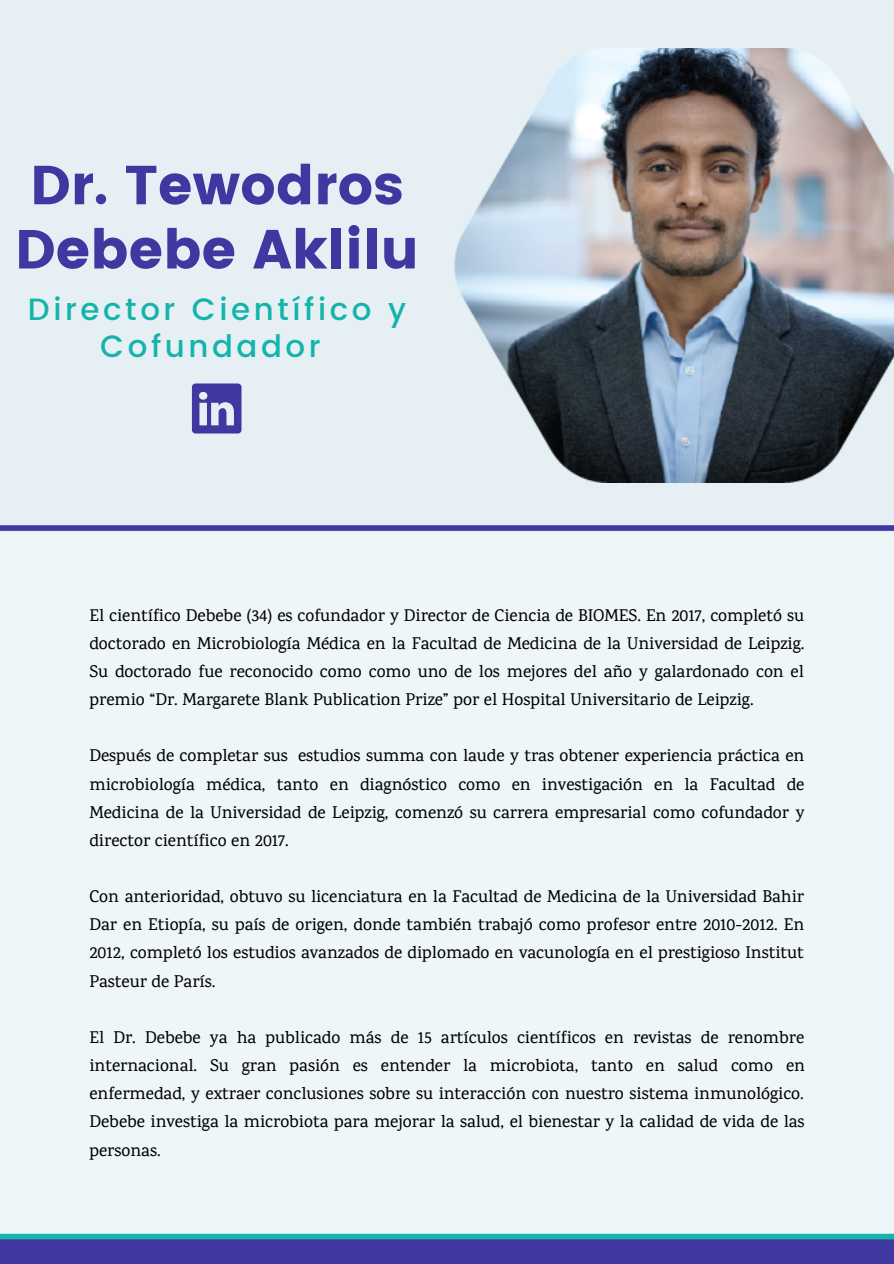
<style>
.page{position:relative;width:894px;height:1264px;background:#fff}
.page>*{position:absolute;margin:0;border:0;box-sizing:border-box;transform-origin:0 0}
.t1{font:54.75px/64.2px "Poppins";color:#4137a0}
.t2{font:500 30.75px/37.2px "Poppins";letter-spacing:.115em;color:#14b4aa;text-align:center}
.t3{font:500 17.25px/28.2px "Karma";color:#000;text-align:justify}
</style>
<div class="page">
<div style="left:0;top:0;width:893px;height:1263px;background:#eff6f8"></div>
<div style="left:0;top:0;width:893px;height:532px;background:#e3eff3"></div>
<div style="left:0;top:525px;width:893px;height:6px;background:#4137a0"></div>
<svg style="left:192px;top:383px;width:49px;height:50px"></svg>
<div style="left:0;top:1239px;width:893px;height:24px;background:#4137a0"></div>
<div style="left:0;top:1233px;width:893px;height:6px;background:#14b4aa"></div>
<img style="left:454px;top:48px;width:439px;height:434px">
<p class="t1" style="left:15px;top:153px;width:405px">Dr. Tewodros<br>Debebe Aklilu</p>
<p class="t2" style="left:28px;top:291px;width:379px">Director Científico y<br>Cofundador</p>
<p class="t3" style="left:89px;top:600px;width:716px">El científico Debebe (34) es cofundador y Director de Ciencia de BIOMES. En 2017, completó su doctorado en Microbiología Médica en la Facultad de Medicina de la Universidad de Leipzig.<br>Su doctorado fue reconocido como como uno de los mejores del año y galardonado con el premio “Dr. Margarete Blank Publication Prize” por el Hospital Universitario de Leipzig.</p>
<p class="t3" style="left:89px;top:741px;width:716px">Después de completar sus estudios summa con laude y tras obtener experiencia práctica en microbiología médica, tanto en diagnóstico como en investigación en la Facultad de Medicina de la Universidad de Leipzig, comenzó su carrera empresarial como cofundador y director científico en 2017.</p>
<p class="t3" style="left:89px;top:882px;width:716px">Con anterioridad, obtuvo su licenciatura en la Facultad de Medicina de la Universidad Bahir Dar en Etiopía, su país de origen, donde también trabajó como profesor entre 2010-2012. En 2012, completó los estudios avanzados de diplomado en vacunología en el prestigioso Institut Pasteur de París.</p>
<p class="t3" style="left:89px;top:1022px;width:716px">El Dr. Debebe ya ha publicado más de 15 artículos científicos en revistas de renombre internacional. Su gran pasión es entender la microbiota, tanto en salud como en enfermedad, y extraer conclusiones sobre su interacción con nuestro sistema inmunológico.<br>Debebe investiga la microbiota para mejorar la salud, el bienestar y la calidad de vida de las personas.</p>
</div>
